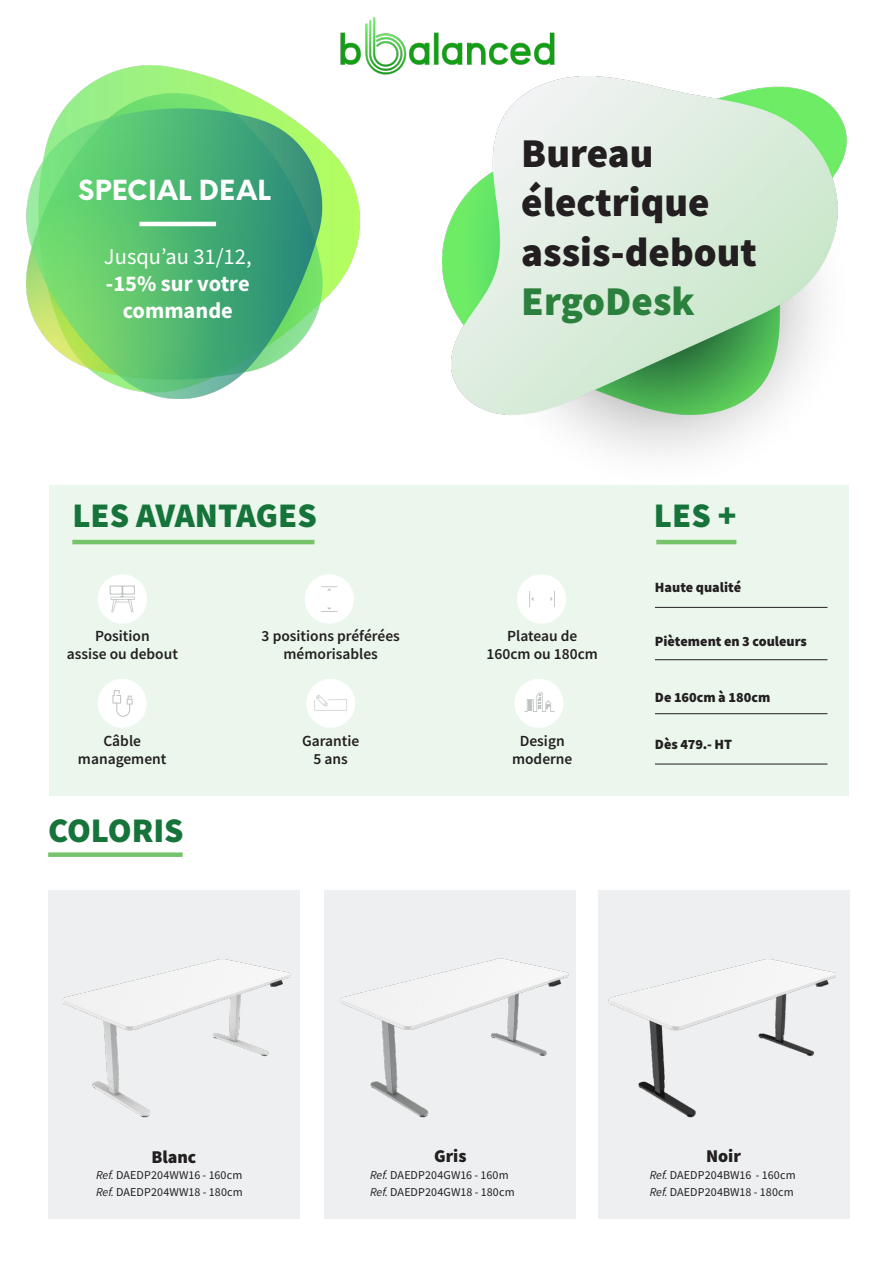
<style>
.page{position:relative;width:893px;height:1263px;background:#fff}
.page>*{position:absolute;margin:0;border:0;box-sizing:border-box;transform-origin:0 0}
.t1{font:900 40.95px "Source Sans Pro";color:#231f20}
.t2{font:900 40.95px "Source Sans Pro";color:#2c803d}
.t3{font:900 34.5px "Source Sans Pro";color:#16743a}
.t4{font:800 27px "Neue Einstellung";letter-spacing:.01em;color:#fff}
.t5{font:700 22.5px "Source Sans Pro";color:#fff}
.t6{font:22.5px "Source Sans Pro";color:#fff}
.t7{font:900 18px "Source Sans Pro";color:#231f20}
.t8{font:600 15.45px/18.6px "Source Sans Pro";color:#231f20;text-align:center}
.Copy_Text_8_11{font:900 14.1px "Source Sans Pro";color:#231f20}
.t9{font:12px "Source Sans Pro";letter-spacing:.005em;color:#231f20}
.s1{font-style:italic}
</style>
<div class="page">
<img style="left:340px;top:17px;width:215px;height:58px">
<img style="left:442px;top:76px;width:405px;height:378px">
<div style="left:48px;top:890px;width:251px;height:328px;background:#edeff0"></div>
<img style="left:62px;top:959px;width:164px;height:159px">
<div style="left:325px;top:890px;width:251px;height:328px;background:#edeff0"></div>
<div style="left:598px;top:890px;width:251px;height:328px;background:#edeff0"></div>
<img style="left:226px;top:939px;width:267px;height:187px">
<img style="left:493px;top:902px;width:357px;height:224px">
<div style="left:48px;top:852px;width:135px;height:5px;background:#75c36a"></div>
<div style="left:49px;top:486px;width:800px;height:310px;background:#ebf6ed"></div>
<hr style="left:655px;top:607px;width:172px;height:1px;background:#231f20">
<hr style="left:655px;top:659px;width:172px;height:1px;background:#231f20">
<hr style="left:655px;top:713px;width:172px;height:1px;background:#231f20">
<div style="left:98px;top:575px;width:49px;height:48px;background:#fff;border-radius:50%"></div>
<svg style="left:110px;top:586px;width:25px;height:26px"></svg>
<div style="left:98px;top:574px;width:49px;height:50px;border:1px solid #fff;border-radius:50%"></div>
<div style="left:305px;top:575px;width:48px;height:48px;background:#fff;border-radius:50%"></div>
<div style="left:305px;top:574px;width:49px;height:50px;border:1px solid #fff;border-radius:50%"></div>
<div style="left:517px;top:575px;width:49px;height:48px;background:#fff;border-radius:50%"></div>
<div style="left:517px;top:574px;width:49px;height:50px;border:1px solid #fff;border-radius:50%"></div>
<div style="left:98px;top:679px;width:48px;height:48px;background:#fff;border-radius:50%"></div>
<div style="left:98px;top:679px;width:49px;height:49px;border:1px solid #fff;border-radius:50%"></div>
<div style="left:307px;top:679px;width:48px;height:48px;background:#fff;border-radius:50%"></div>
<div style="left:306px;top:679px;width:49px;height:49px;border:1px solid #fff;border-radius:50%"></div>
<div style="left:515px;top:679px;width:48px;height:48px;background:#fff;border-radius:50%"></div>
<div style="left:514px;top:679px;width:49px;height:49px;border:1px solid #fff;border-radius:50%"></div>
<svg style="left:321px;top:586px;width:16px;height:26px"></svg>
<svg style="left:112px;top:690px;width:20px;height:26px"></svg>
<svg style="left:314px;top:695px;width:33px;height:15px"></svg>
<svg style="left:524px;top:692px;width:31px;height:20px"></svg>
<svg style="left:529px;top:591px;width:26px;height:16px"></svg>
<hr style="left:655px;top:764px;width:172px;height:1px;background:#231f20">
<hr style="left:72px;top:540px;width:242px;height:4px;background:#75c36a">
<hr style="left:656px;top:540px;width:80px;height:4px;background:#75c36a">
<img style="left:27px;top:65px;width:333px;height:334px">
<hr style="left:140px;top:222px;width:76px;height:4px;background:#fff">
<p class="t4" style="left:79px;top:166px;width:194px">SPECIAL DEAL</p>
<p class="t6" style="left:104px;top:243px;width:149px">Jusqu’au 31/12,</p>
<p class="t5" style="left:106px;top:269px;width:145px">-15% sur votre</p>
<p class="t5" style="left:123px;top:296px;width:112px">commande</p>
<p class="t1" style="left:521px;top:125px;width:134px">Bureau</p>
<p class="t1" style="left:521px;top:174px;width:190px">électrique</p>
<p class="t1" style="left:521px;top:224px;width:237px">assis-debout</p>
<p class="t2" style="left:521px;top:273px;width:175px">ErgoDesk</p>
<p class="t3" style="left:72px;top:491px;width:246px">LES AVANTAGES</p>
<p class="t3" style="left:654px;top:491px;width:84px">LES +</p>
<p class="t8" style="left:95px;top:626px;width:56px">Position</p>
<p class="t8" style="left:67px;top:645px;width:113px">assise ou debout</p>
<p class="t8" style="left:103px;top:731px;width:39px">Câble</p>
<p class="t8" style="left:78px;top:750px;width:90px">management</p>
<p class="t3" style="left:48px;top:807px;width:137px">COLORIS</p>
<p class="t8" style="left:262px;top:626px;width:140px">3 positions préférées mémorisables</p>
<p class="t8" style="left:302px;top:731px;width:59px">Garantie</p>
<p class="t8" style="left:314px;top:750px;width:36px">5 ans</p>
<p class="t8" style="left:507px;top:626px;width:72px">Plateau de</p>
<p class="t8" style="left:487px;top:645px;width:113px">160cm ou 180cm</p>
<p class="t8" style="left:520px;top:731px;width:46px">Design</p>
<p class="t8" style="left:512px;top:750px;width:62px">moderne</p>
<p class="Copy_Text_8_11" style="left:655px;top:578px;width:88px">Haute qualité</p>
<p class="Copy_Text_8_11" style="left:655px;top:632px;width:154px">Piètement en 3 couleurs</p>
<p class="Copy_Text_8_11" style="left:655px;top:687px;width:117px">De 160cm à 180cm</p>
<p class="Copy_Text_8_11" style="left:655px;top:735px;width:79px">Dès 479.- HT</p>
<p class="t7" style="left:151px;top:1144px;width:46px">Blanc</p>
<p class="t7" style="left:434px;top:1144px;width:34px">Gris</p>
<p class="t7" style="left:706px;top:1144px;width:36px">Noir</p>
<p class="t9" style="left:96px;top:1167px;width:148px"><span class="s1">Ref.</span> DAEDP204WW16 - 160cm</p>
<p class="t9" style="left:96px;top:1184px;width:148px"><span class="s1">Ref.</span> DAEDP204WW18 - 180cm</p>
<p class="t9" style="left:370px;top:1167px;width:140px"><span class="s1">Ref.</span> DAEDP204GW16 - 160m</p>
<p class="t9" style="left:370px;top:1184px;width:146px"><span class="s1">Ref.</span> DAEDP204GW18 - 180cm</p>
<p class="t9" style="left:650px;top:1167px;width:147px"><span class="s1">Ref.</span> DAEDP204BW16 - 160cm</p>
<p class="t9" style="left:650px;top:1184px;width:145px"><span class="s1">Ref.</span> DAEDP204BW18 - 180cm</p>
</div>
